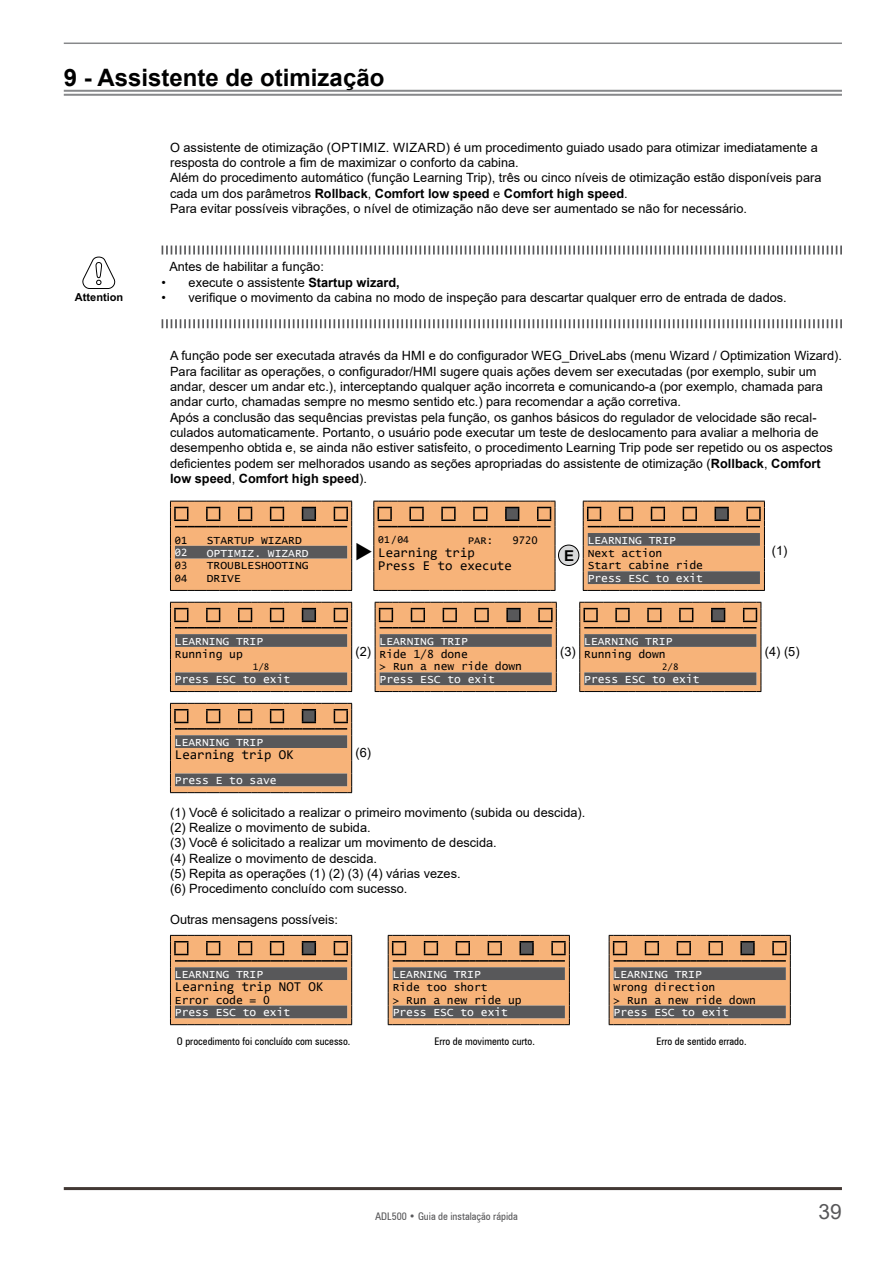
<style>
.page{position:relative;width:893px;height:1263px;background:#fff}
.page>*{position:absolute;margin:0;border:0;box-sizing:border-box;transform-origin:0 0}
.t1{font:700 24px "Arial";color:#000}
.t2{font:21px "Arial";color:#58585a}
.t3{font:700 15px "Arial";color:#000}
.t4{font:13.5px/12.8px "Consolas";color:#000}
.t5{font:12.75px/15.3px "Arial";color:#000}
.t6{font:11.25px "Lucida Console";color:#fff}
.t7{font:11.25px/12.8px "Lucida Console";color:#000}
.t8{font:11.25px "Consolas";color:#000}
.t9{font:11.25px "Consolas";color:#fff}
.t10{font:700 11.1px "Arial";color:#000}
.t11{font:condensed 10.5px "Zurich BT";color:#000}
.t12{font:condensed 10.5px "Zurich BT";color:#58585a}
.t13{font:10.5px "Lucida Console";color:#000}
.t14{font:10.5px "Consolas";color:#000}
.t15{font:9px "Lucida Console";color:#000}
.s1{font-weight:700}
</style>
<div class="page">
<hr style="left:64px;top:1187px;width:778px;height:3px;background:#423834">
<hr style="left:64px;top:43px;width:778px;height:1px;background:#87888a">
<hr style="left:64px;top:90px;width:778px;height:2px;background:#87888a">
<hr style="left:64px;top:94px;width:778px;height:2px;background:#87888a">
<svg style="left:162px;top:246px;width:680px;height:9px"></svg>
<svg style="left:162px;top:319px;width:680px;height:9px"></svg>
<div style="left:558px;top:545px;width:21px;height:20px;background:#d9dadb;border-radius:50%"></div>
<div style="left:558px;top:545px;width:21px;height:21px;border:1px solid #000;border-radius:50%"></div>
<svg style="left:583px;top:501px;width:182px;height:90px;background:#b98d68"></svg>
<svg style="left:170px;top:602px;width:182px;height:90px;background:#b98d68"></svg>
<svg style="left:375px;top:602px;width:182px;height:90px;background:#b98d68"></svg>
<svg style="left:579px;top:602px;width:183px;height:90px;background:#b98d69"></svg>
<svg style="left:170px;top:703px;width:182px;height:90px;background:#b98d68"></svg>
<svg style="left:170px;top:935px;width:182px;height:90px;background:#b98d68"></svg>
<svg style="left:388px;top:935px;width:182px;height:90px;background:#b98d69"></svg>
<svg style="left:609px;top:935px;width:182px;height:90px;background:#b98d69"></svg>
<svg style="left:82px;top:256px;width:34px;height:33px"></svg>
<svg style="left:170px;top:501px;width:386px;height:90px;background:#dba476"></svg>
<h1 class="t1" style="left:64px;top:60px;width:322px">9 - Assistente de otimização</h1>
<p class="t10" style="left:75px;top:290px;width:50px">Attention</p>
<p class="t5" style="left:170px;top:140px;width:653px">O assistente de otimização (OPTIMIZ. WIZARD) é um procedimento guiado usado para otimizar imediatamente a resposta do controle a fim de maximizar o conforto da cabina.<br>Além do procedimento automático (função Learning Trip), três ou cinco níveis de otimização estão disponíveis para cada um dos parâmetros <span class="s1">Rollback</span>, <span class="s1">Comfort low speed</span> e <span class="s1">Comfort high speed</span>.<br>Para evitar possíveis vibrações, o nível de otimização não deve ser aumentado se não for necessário.</p>
<p class="t5" style="left:169px;top:259px;width:156px">Antes de habilitar a função:</p>
<p class="t5" style="left:162px;top:275px;width:240px">• execute o assistente <span class="s1">Startup wizard,</span></p>
<p class="t5" style="left:162px;top:290px;width:627px">• verifique o movimento da cabina no modo de inspeção para descartar qualquer erro de entrada de dados.</p>
<p class="t5" style="left:170px;top:348px;width:673px">A função pode ser executada através da HMI e do configurador WEG_DriveLabs (menu Wizard / Optimization Wizard).<br>Para facilitar as operações, o configurador/HMI sugere quais ações devem ser executadas (por exemplo, subir um andar, descer um andar etc.), interceptando qualquer ação incorreta e comunicando-a (por exemplo, chamada para andar curto, chamadas sempre no mesmo sentido etc.) para recomendar a ação corretiva.<br>Após a conclusão das sequências previstas pela função, os ganhos básicos do regulador de velocidade são recal&shy;culados automaticamente. Portanto, o usuário pode executar um teste de deslocamento para avaliar a melhoria de desempenho obtida e, se ainda não estiver satisfeito, o procedimento Learning Trip pode ser repetido ou os aspectos deficientes podem ser melhorados usando as seções apropriadas do assistente de otimização (<span class="s1">Rollback</span>, <span class="s1">Comfort low speed</span>, <span class="s1">Comfort high speed</span>).</p>
<p class="t8" style="left:175px;top:532px;width:14px">01</p>
<p class="t7" style="left:207px;top:534px;width:96px">STARTUP WIZARD</p>
<p class="t9" style="left:175px;top:545px;width:14px">02</p>
<p class="t6" style="left:207px;top:548px;width:103px">OPTIMIZ. WIZARD</p>
<p class="t8" style="left:175px;top:558px;width:14px">03</p>
<p class="t7" style="left:207px;top:560px;width:103px">TROUBLESHOOTING</p>
<p class="t8" style="left:175px;top:570px;width:14px">04</p>
<p class="t7" style="left:207px;top:572px;width:35px">DRIVE</p>
<p class="t14" style="left:378px;top:533px;width:32px">01/04</p>
<p class="t13" style="left:468px;top:535px;width:27px">PAR:</p>
<p class="t13" style="left:512px;top:535px;width:27px">9720</p>
<p class="t4" style="left:378px;top:546px;width:135px">Learning trip<br>Press E to execute</p>
<p class="t3" style="left:564px;top:546px;width:12px">E</p>
<p class="t6" style="left:588px;top:535px;width:90px">LEARNING TRIP</p>
<p class="t7" style="left:588px;top:547px;width:117px">Next action<br>Start cabine ride</p>
<p class="t6" style="left:588px;top:573px;width:117px">Press ESC to exit</p>
<p class="t5" style="left:772px;top:543px;width:17px">(1)</p>
<p class="t6" style="left:175px;top:636px;width:90px">LEARNING TRIP</p>
<p class="t7" style="left:175px;top:648px;width:69px">Running up</p>
<p class="t15" style="left:253px;top:662px;width:18px">1/8</p>
<p class="t6" style="left:175px;top:674px;width:117px">Press ESC to exit</p>
<p class="t5" style="left:356px;top:644px;width:17px">(2)</p>
<p class="t6" style="left:380px;top:636px;width:90px">LEARNING TRIP</p>
<p class="t7" style="left:380px;top:648px;width:144px">Ride 1/8 done<br>&gt; Run a new ride down</p>
<p class="t6" style="left:380px;top:674px;width:117px">Press ESC to exit</p>
<p class="t5" style="left:560px;top:644px;width:17px">(3)</p>
<p class="t6" style="left:584px;top:636px;width:90px">LEARNING TRIP</p>
<p class="t7" style="left:584px;top:648px;width:83px">Running down</p>
<p class="t15" style="left:662px;top:662px;width:18px">2/8</p>
<p class="t6" style="left:584px;top:674px;width:117px">Press ESC to exit</p>
<p class="t5" style="left:765px;top:644px;width:36px">(4) (5)</p>
<p class="t6" style="left:175px;top:737px;width:90px">LEARNING TRIP</p>
<p class="t4" style="left:175px;top:748px;width:120px">Learning trip OK</p>
<p class="t6" style="left:175px;top:775px;width:103px">Press E to save</p>
<p class="t5" style="left:356px;top:745px;width:17px">(6)</p>
<p class="t5" style="left:170px;top:805px;width:417px">(1) Você é solicitado a realizar o primeiro movimento (subida ou descida). (2) Realize o movimento de subida.<br>(3) Você é solicitado a realizar um movimento de descida.<br>(4) Realize o movimento de descida.<br>(5) Repita as operações (1) (2) (3) (4) várias vezes.<br>(6) Procedimento concluído com sucesso.</p>
<p class="t5" style="left:170px;top:912px;width:169px">Outras mensagens possíveis:</p>
<p class="t6" style="left:175px;top:969px;width:90px">LEARNING TRIP</p>
<p class="t4" style="left:175px;top:980px;width:150px">Learning trip NOT OK</p>
<p class="t7" style="left:175px;top:994px;width:96px">Error code = 0</p>
<p class="t6" style="left:175px;top:1007px;width:117px">Press ESC to exit</p>
<p class="t6" style="left:393px;top:969px;width:90px">LEARNING TRIP</p>
<p class="t7" style="left:393px;top:981px;width:130px">Ride too short<br>&gt; Run a new ride up</p>
<p class="t6" style="left:393px;top:1007px;width:117px">Press ESC to exit</p>
<p class="t6" style="left:614px;top:969px;width:90px">LEARNING TRIP</p>
<p class="t7" style="left:614px;top:981px;width:144px">Wrong direction<br>&gt; Run a new ride down</p>
<p class="t6" style="left:614px;top:1007px;width:117px">Press ESC to exit</p>
<p class="t11" style="left:177px;top:1035px;width:175px">O procedimento foi concluído com sucesso.</p>
<p class="t11" style="left:434px;top:1035px;width:102px">Erro de movimento curto.</p>
<p class="t11" style="left:657px;top:1035px;width:91px">Erro de sentido errado.</p>
<p class="t12" style="left:375px;top:1210px;width:144px">ADL500 • Guia de instalação rápida</p>
<h2 class="t2" style="left:819px;top:1197px;width:25px">39</h2>
</div>
